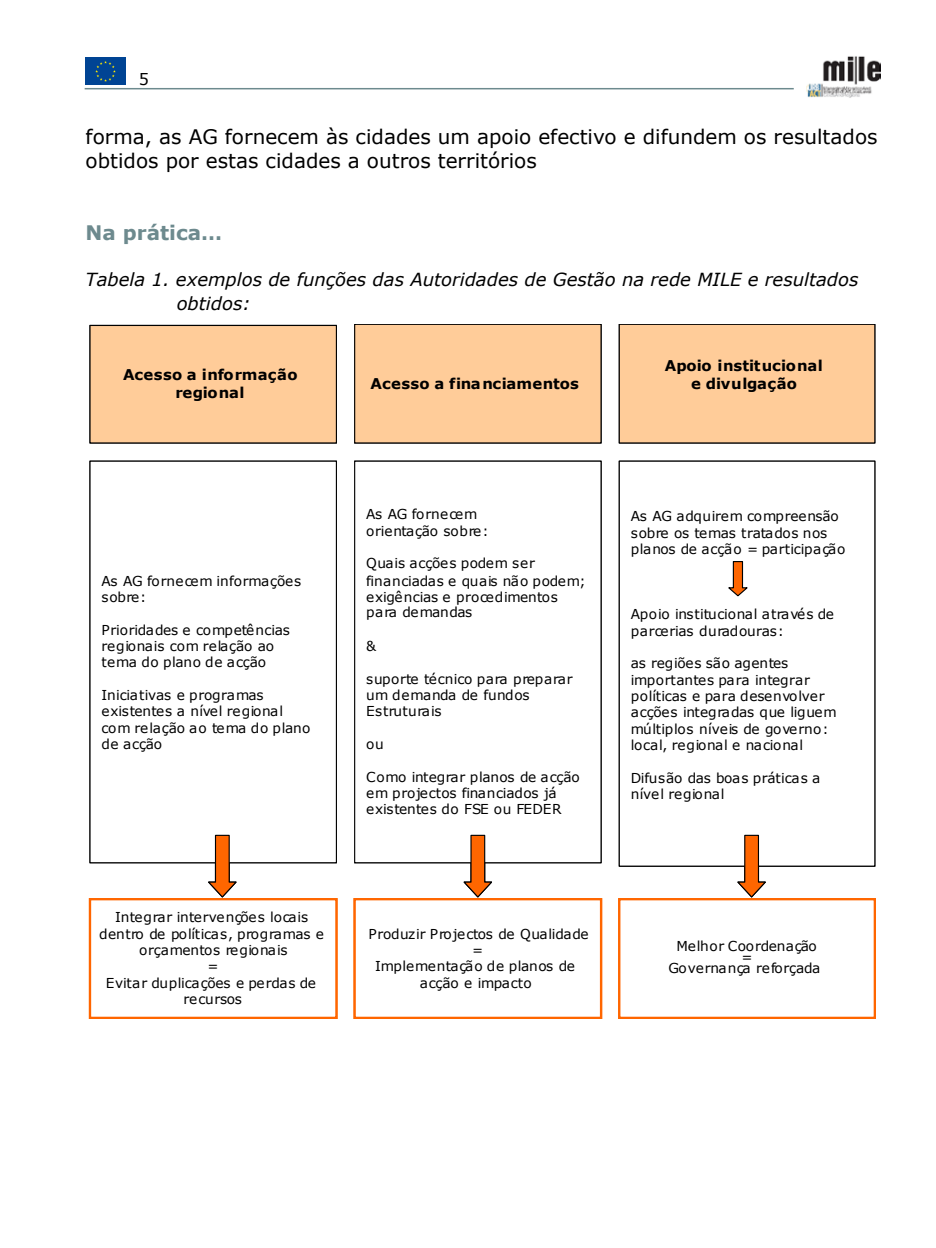
<style>
.page{position:relative;width:936px;height:1248px;background:#fff}
.page>*{position:absolute;margin:0;border:0;box-sizing:border-box;transform-origin:0 0}
.t1{font:20px/24px "Verdana";color:#000}
.t2{font:700 20px "Verdana";color:#6d8a8e}
.t3{font:italic 18px/24px "Verdana";color:#000}
.t4{font:700 14.8px/18.2px "Verdana";letter-spacing:.02em;color:#000;text-align:center}
.t5{font:13.6px/16.4px "Verdana";letter-spacing:-.01em;color:#000}
.t6{font:13.6px/16px "Verdana";letter-spacing:.025em;color:#000}
</style>
<div class="page">
<img style="left:806px;top:56px;width:73px;height:42px">
<hr style="left:85px;top:88px;width:708px;height:1px;background:#6d8a8e">
<div style="left:85px;top:57px;width:41px;height:28px;background:#004494"></div>
<svg style="left:95px;top:61px;width:21px;height:21px"></svg>
<div style="left:354px;top:460px;width:247px;height:403px;border:1px solid #000"></div>
<div style="left:90px;top:325px;width:246px;height:118px;background:#fc9"></div>
<div style="left:89px;top:325px;width:248px;height:118px;border:1px solid #000"></div>
<div style="left:354px;top:324px;width:247px;height:119px;background:#fc9"></div>
<div style="left:354px;top:324px;width:247px;height:119px;border:1px solid #000"></div>
<div style="left:619px;top:324px;width:255px;height:119px;background:#fc9"></div>
<div style="left:618px;top:324px;width:257px;height:119px;border:1px solid #000"></div>
<div style="left:89px;top:460px;width:248px;height:403px;border:1px solid #000"></div>
<div style="left:618px;top:460px;width:257px;height:406px;border:1px solid #000"></div>
<div style="left:89px;top:898px;width:248px;height:120px;border:2px solid #f60"></div>
<div style="left:353px;top:898px;width:249px;height:120px;border:2px solid #f60"></div>
<div style="left:618px;top:898px;width:257px;height:120px;border:2px solid #f60"></div>
<svg style="left:207px;top:834px;width:31px;height:64px"></svg>
<svg style="left:462px;top:834px;width:32px;height:64px"></svg>
<svg style="left:736px;top:834px;width:31px;height:64px"></svg>
<svg style="left:728px;top:561px;width:20px;height:36px"></svg>
<h1 class="t1" style="left:86px;top:124px;width:793px">forma, as AG fornecem às cidades um apoio efectivo e difundem os resultados obtidos por estas cidades a outros territórios</h1>
<h1 class="t2" style="left:86px;top:220px;width:138px">Na prática…</h1>
<h2 class="t3" style="left:177px;top:266px;width:683px;text-indent:-91px">Tabela 1. exemplos de funções das Autoridades de Gestão na rede MILE e resultados obtidos:</h2>
<p class="t4" style="left:123px;top:365px;width:176px">Acesso a informação regional</p>
<p class="t4" style="left:370px;top:374px;width:210px">Acesso a financiamentos</p>
<p class="t5" style="left:101px;top:572px;width:201px">As AG fornecem informações sobre:</p>
<p class="t5" style="left:101px;top:621px;width:190px">Prioridades e competências regionais com relação ao tema do plano de acção</p>
<p class="t5" style="left:101px;top:686px;width:210px">Iniciativas e programas existentes a nível regional com relação ao tema do plano de acção</p>
<p class="t5" style="left:366px;top:505px;width:124px;line-height:17.2px">As AG fornecem orientação sobre:</p>
<p class="t5" style="left:366px;top:554px;width:221px">Quais acções podem ser financiadas e quais não podem; exigências e procedimentos para demandas</p>
<p class="t5" style="left:366px;top:637px;width:11px">&amp;</p>
<p class="t6" style="left:366px;top:670px;width:208px">suporte técnico para preparar um demanda de fundos<br>Estruturais</p>
<p class="t5" style="left:366px;top:735px;width:19px">ou</p>
<p class="t5" style="left:366px;top:768px;width:215px">Como integrar planos de acção em projectos financiados já existentes do FSE ou FEDER</p>
<p class="t4" style="left:665px;top:356px;width:159px">Apoio institucional e divulgação</p>
<p class="t5" style="left:630px;top:507px;width:216px">As AG adquirem compreensão sobre os temas tratados nos planos de acção = participação</p>
<p class="t5" style="left:630px;top:604px;width:205px;line-height:17.2px">Apoio institucional através de parcerias duradouras:</p>
<p class="t5" style="left:630px;top:654px;width:207px">as regiões são agentes importantes para integrar políticas e para desenvolver acções integradas que liguem múltiplos níveis de governo: local, regional e nacional</p>
<p class="t5" style="left:630px;top:769px;width:191px">Difusão das boas práticas a nível regional</p>
<p class="t5" style="left:99px;top:908px;width:226px;text-align:center">Integrar intervenções locais dentro de políticas, programas e orçamentos regionais<br>=<br>Evitar duplicações e perdas de recursos</p>
<p class="t5" style="left:368px;top:925px;width:222px;text-align:center">Produzir Projectos de Qualidade =<br>Implementação de planos de acção e impacto</p>
<p class="t5" style="left:668px;top:939px;width:153px;line-height:11.4px;text-align:center">Melhor Coordenação =<br>Governança reforçada</p>
</div>
